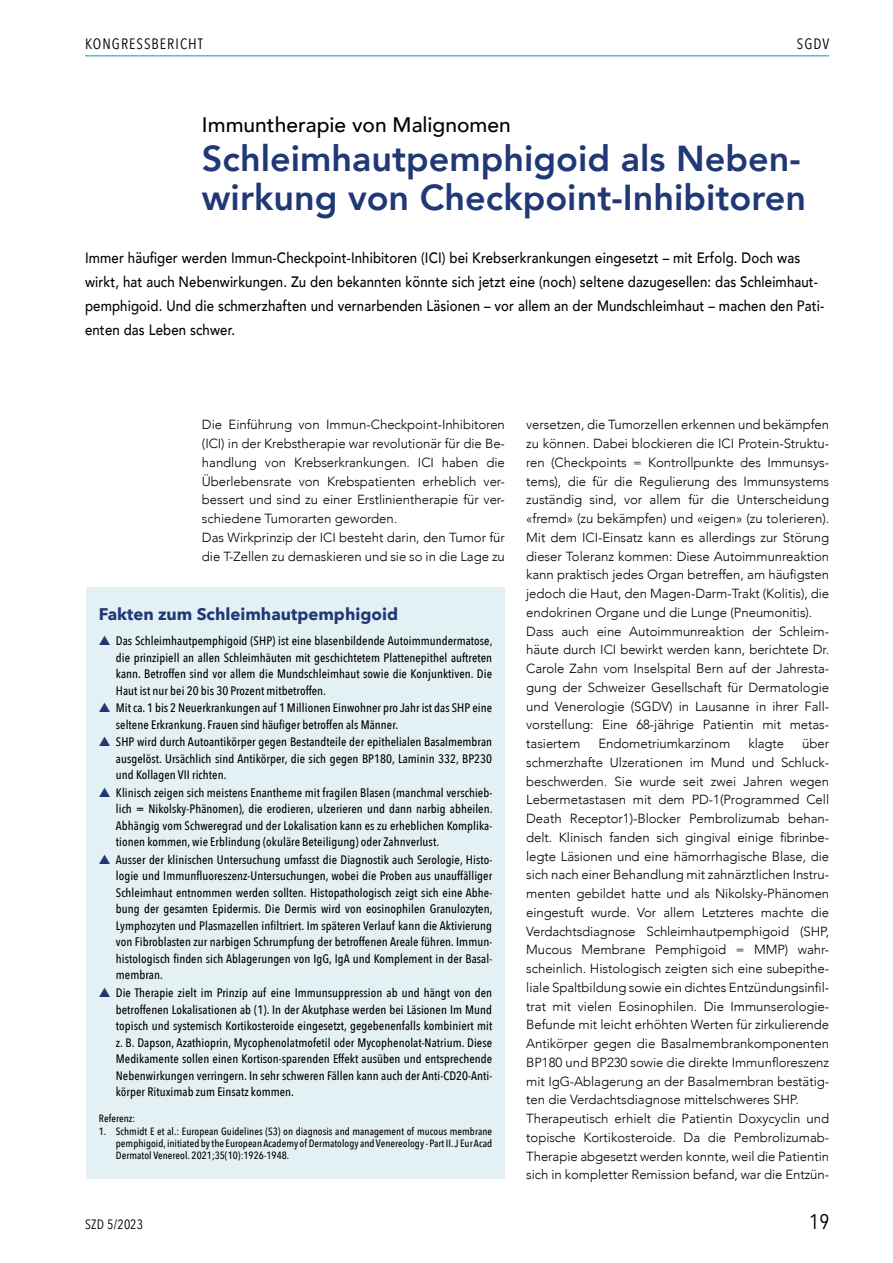
<style>
.page{position:relative;width:893px;height:1263px;background:#fff}
.page>*{position:absolute;margin:0;border:0;box-sizing:border-box;transform-origin:0 0}
.t1{font:800 36px/39px "Avenir";color:#203876}
.t2{font:500 21px "Avenir";color:#000}
.t3{font:21px "Avenir Next Condensed";color:#000}
.t4{font:700 16.8px "Avenir Next";color:#203876}
.t5{font:500 15px/24px "Avenir";letter-spacing:.01em;color:#000;scale:.88 1}
.t6{font:15px "Avenir Next Condensed";letter-spacing:.07em;color:#000}
.t7{font:13.5px "Avenir Next Condensed";letter-spacing:.02em;color:#000}
.t8{font:300 13.2px/18.8px "Avenir";letter-spacing:-.005em;color:#000}
.t9{font:500 12.3px/16.5px "Avenir Next Condensed";letter-spacing:.005em;color:#000;text-align:justify}
.t10{font:500 10.5px/12px "Avenir Next Condensed";letter-spacing:.005em;color:#000;text-align:justify}
.s1{color:#203876}
</style>
<div class="page">
<hr style="left:85px;top:55px;width:744px;height:1px;background:#00a0af">
<div style="left:86px;top:587px;width:419px;height:592px;background:#e4f1f4"></div>
<p class="t6" style="left:85px;top:31px;width:119px">KONGRESSBERICHT</p>
<p class="t6" style="left:797px;top:31px;width:34px">SGDV</p>
<h2 class="t2" style="left:202px;top:106px;width:310px">Immuntherapie von Malignomen</h2>
<h1 class="t1" style="left:202px;top:139px;width:606px">Schleimhautpemphigoid als Neben&shy;wirkung von Checkpoint-Inhibitoren</h1>
<p class="t5" style="left:85px;top:245px;width:842px">Immer häufiger werden Immun-Checkpoint-Inhibitoren (ICI) bei Krebserkrankungen eingesetzt – mit Erfolg. Doch was wirkt, hat auch Nebenwirkungen. Zu den bekannten könnte sich jetzt eine (noch) seltene dazugesellen: das Schleimhaut&shy;pemphigoid. Und die schmerzhaften und vernarbenden Läsionen – vor allem an der Mundschleimhaut – machen den Pati&shy;enten das Leben schwer.</p>
<p class="t8" style="left:202px;top:415px;width:304px">Die Einführung von Immun-Checkpoint-Inhibitoren (ICI) in der Krebstherapie war revolutionär für die Be&shy;handlung von Krebserkrankungen. ICI haben die Überlebensrate von Krebspatienten erheblich ver&shy;bessert und sind zu einer Erstlinientherapie für ver&shy;schiedene Tumorarten geworden.<br>Das Wirkprinzip der ICI besteht darin, den Tumor für die T-Zellen zu demaskieren und sie so in die Lage zu</p>
<p class="t8" style="left:526px;top:415px;width:304px">versetzen, die Tumorzellen erkennen und bekämpfen zu können. Dabei blockieren die ICI Protein-Struktu&shy;ren (Checkpoints = Kontrollpunkte des Immunsys&shy;tems), die für die Regulierung des Immunsystems zuständig sind, vor allem für die Unterscheidung «fremd» (zu bekämpfen) und «eigen» (zu tolerieren).<br>Mit dem ICI-Einsatz kann es allerdings zur Störung dieser Toleranz kommen: Diese Autoimmunreaktion kann praktisch jedes Organ betreffen, am häufigsten jedoch die Haut, den Magen-Darm-Trakt (Kolitis), die endokrinen Organe und die Lunge (Pneumonitis).<br>Dass auch eine Autoimmunreaktion der Schleim&shy;häute durch ICI bewirkt werden kann, berichtete Dr.<br>Carole Zahn vom Inselspital Bern auf der Jahresta&shy;gung der Schweizer Gesellschaft für Dermatologie und Venerologie (SGDV) in Lausanne in ihrer Fall&shy;vorstellung: Eine 68-jährige Patientin mit metas&shy;tasiertem</p>
<p class="t4" style="left:99px;top:600px;width:301px">Fakten zum Schleimhautpemphigoid</p>
<p class="t9" style="left:116px;top:633px;width:378px;text-indent:-17px"><span class="s1">▲</span> Das Schleimhautpemphigoid (SHP) ist eine blasenbildende Autoimmundermatose, die prinzipiell an allen Schleimhäuten mit geschichtetem Plattenepithel auftreten kann. Betroffen sind vor allem die Mundschleimhaut sowie die Konjunktiven. Die Haut ist nur bei 20 bis 30 Prozent mitbetroffen.</p>
<p class="t9" style="left:116px;top:700px;width:378px;text-indent:-17px"><span class="s1">▲</span> Mit ca. 1 bis 2 Neuerkrankungen auf 1 Millionen Einwohner pro Jahr ist das SHP eine seltene Erkrankung. Frauen sind häufiger betroffen als Männer.</p>
<p class="t9" style="left:116px;top:734px;width:378px;text-indent:-17px"><span class="s1">▲</span> SHP wird durch Autoantikörper gegen Bestandteile der epithelialen Basalmembran ausgelöst. Ursächlich sind Antikörper, die sich gegen BP180, Laminin 332, BP230 und Kollagen VII richten.</p>
<p class="t9" style="left:116px;top:784px;width:378px;text-indent:-17px"><span class="s1">▲</span> Klinisch zeigen sich meistens Enantheme mit fragilen Blasen (manchmal verschieb&shy;lich = Nikolsky-Phänomen), die erodieren, ulzerieren und dann narbig abheilen.<br>Abhängig vom Schweregrad und der Lokalisation kann es zu erheblichen Komplika&shy;tionen kommen, wie Erblindung (okuläre Beteiligung) oder Zahnverlust.</p>
<p class="t9" style="left:116px;top:851px;width:378px;text-indent:-17px"><span class="s1">▲</span> Ausser der klinischen Untersuchung umfasst die Diagnostik auch Serologie, Histo&shy;logie und Immunfluoreszenz-Untersuchungen, wobei die Proben aus unauffälliger Schleimhaut entnommen werden sollten. Histopathologisch zeigt sich eine Abhe&shy;bung der gesamten Epidermis. Die Dermis wird von eosinophilen Granulozyten, Lymphozyten und Plasmazellen infiltriert. Im späteren Verlauf kann die Aktivierung von Fibroblasten zur narbigen Schrumpfung der betroffenen Areale führen. Immun&shy;histologisch finden sich Ablagerungen von IgG, IgA und Komplement in der Basal&shy;membran.</p>
<p class="t9" style="left:116px;top:984px;width:378px;text-indent:-17px"><span class="s1">▲</span> Die Therapie zielt im Prinzip auf eine Immunsuppression ab und hängt von den betroffenen Lokalisationen ab (1). In der Akutphase werden bei Läsionen Im Mund topisch und systemisch Kortikosteroide eingesetzt, gegebenenfalls kombiniert mit z. B. Dapson, Azathioprin, Mycophenolatmofetil oder Mycophenolat-Natrium. Diese Medikamente sollen einen Kortison-sparenden Effekt ausüben und entsprechende Nebenwirkungen verringern. In sehr schweren Fällen kann auch der Anti-CD20-Anti&shy;körper Rituximab zum Einsatz kommen.</p>
<p class="t10" style="left:99px;top:1112px;width:38px">Referenz:</p>
<p class="t10" style="left:116px;top:1125px;width:378px;text-indent:-17px">1. Schmidt E et al.: European Guidelines (S3) on diagnosis and management of mucous membrane pemphigoid, initiated by the European Academy of Dermatology and Venereology - Part II. J Eur Acad Dermatol Venereol. 2021;35(10):1926-1948.</p>
<p class="t8" style="left:526px;top:734px;width:304px;text-indent:276px">über schmerzhafte Ulzerationen im Mund und Schluck&shy;beschwerden. Sie wurde seit zwei Jahren wegen Lebermetastasen mit dem PD-1(Programmed Cell Death Receptor1)-Blocker Pembrolizumab behan&shy;delt. Klinisch fanden sich gingival einige fibrinbe&shy;legte Läsionen und eine hämorrhagische Blase, die sich nach einer Behandlung mit zahnärztlichen Instru&shy;menten gebildet hatte und als Nikolsky-Phänomen eingestuft wurde. Vor allem Letzteres machte die Verdachtsdiagnose Schleimhautpemphigoid (SHP, Mucous Membrane Pemphigoid = MMP) wahr&shy;scheinlich. Histologisch zeigten sich eine subepithe&shy;liale Spaltbildung sowie ein dichtes Entzündungsinfil&shy;trat mit vielen Eosinophilen. Die Immunserologie-Befunde mit leicht erhöhten Werten für zirkulierende Antikörper gegen die Basalmembrankomponenten BP180 und BP230 sowie die direkte Immunfloreszenz mit IgG-Ablagerung an der Basalmembran bestätig&shy;ten die Verdachtsdiagnose mittelschweres SHP.<br>Therapeutisch erhielt die Patientin Doxycyclin und topische Kortikosteroide. Da die Pembrolizumab-Therapie abgesetzt werden konnte, weil die Patientin sich in kompletter Remission befand, war die Entzün-</p>
<p class="t8" style="left:598px;top:734px;width:133px">Endometriumkarzinom</p>
<p class="t8" style="left:748px;top:734px;width:37px">klagte</p>
<p class="t7" style="left:85px;top:1212px;width:60px">SZD 5/2023</p>
<h2 class="t3" style="left:809px;top:1203px;width:22px">19</h2>
</div>
